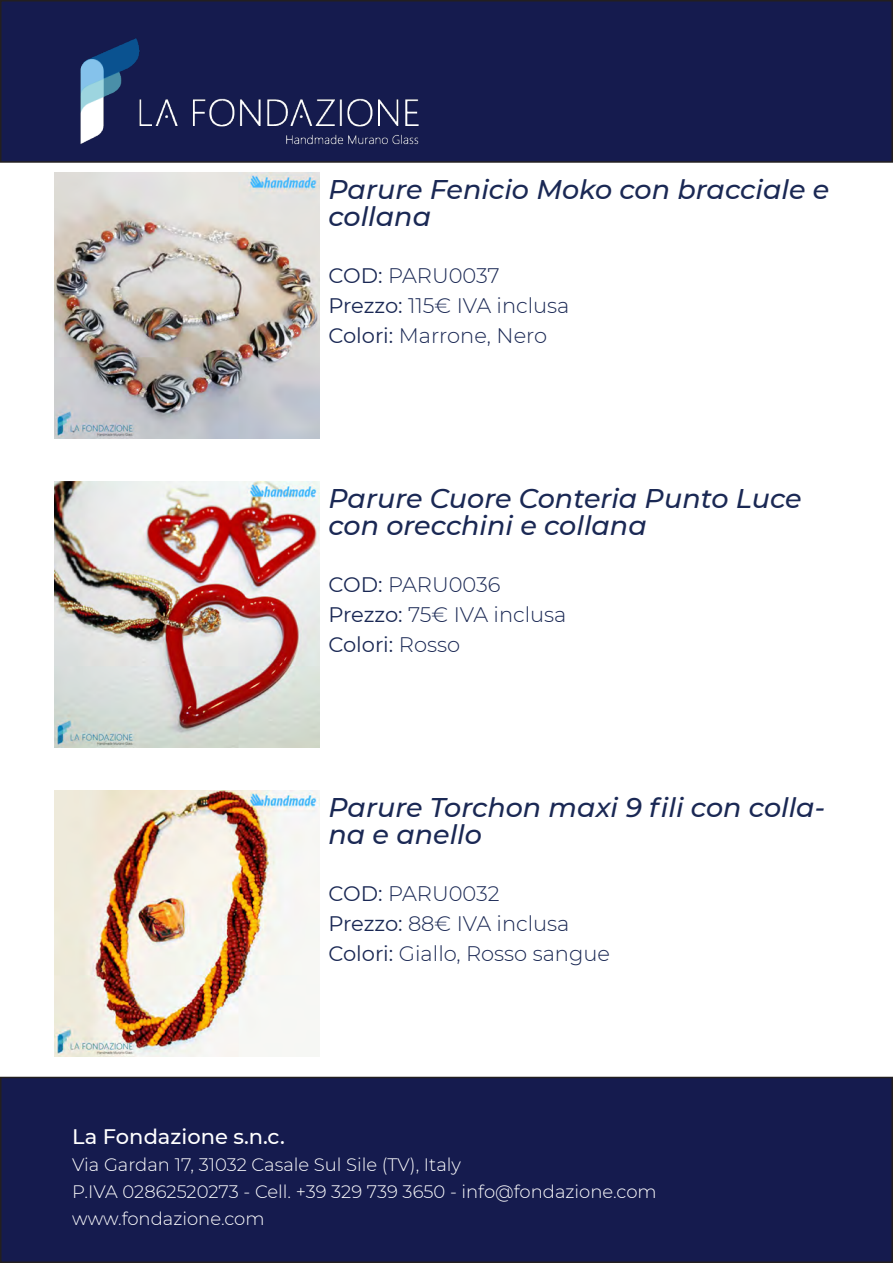
<style>
.page{position:relative;width:893px;height:1263px;background:#fff}
.page>*{position:absolute;margin:0;border:0;box-sizing:border-box;transform-origin:0 0}
.t1{font:italic 500 27px/27px "Montserrat";color:#1a2854}
.t2{font:300 21px "Montserrat";color:#1a2854}
.t3{font:500 21px "Montserrat";color:#fff}
.t4{font:21px "Montserrat";color:#1a2854}
.t5{font:300 18px "Montserrat";color:#fff}
.s1{font-weight:400}
.s2{font-weight:300}
</style>
<div class="page">
<img style="left:54px;top:173px;width:266px;height:265px">
<img style="left:54px;top:482px;width:266px;height:265px">
<img style="left:54px;top:791px;width:266px;height:265px">
<div style="left:1px;top:1px;width:891px;height:161px;background:#151b4e"></div>
<div style="left:0;top:0;width:893px;height:163px;border:2px solid #231f20"></div>
<img style="left:80px;top:38px;width:339px;height:107px">
<div style="left:1px;top:1077px;width:891px;height:185px;background:#151b4e"></div>
<div style="left:0;top:1077px;width:893px;height:186px;border:2px solid #231f20"></div>
<p class="t1" style="left:328px;top:175px;width:502px">Parure Fenicio Moko con bracciale e collana</p>
<p class="t2" style="left:328px;top:261px;width:173px"><span class="s1">COD:</span> PARU0037</p>
<p class="t2" style="left:328px;top:291px;width:243px"><span class="s1">Prezzo:</span> 115€ IVA inclusa</p>
<p class="t2" style="left:328px;top:321px;width:220px"><span class="s1">Colori:</span> Marrone, Nero</p>
<p class="t1" style="left:328px;top:484px;width:475px">Parure Cuore Conteria Punto Luce con orecchini e collana</p>
<p class="t2" style="left:328px;top:570px;width:174px"><span class="s1">COD:</span> PARU0036</p>
<p class="t2" style="left:328px;top:600px;width:240px"><span class="s1">Prezzo:</span> 75€ IVA inclusa</p>
<p class="t4" style="left:328px;top:630px;width:133px">Colori: <span class="s2">Rosso</span></p>
<p class="t1" style="left:328px;top:793px;width:498px">Parure Torchon maxi 9 fili con colla&shy;na e anello</p>
<p class="t2" style="left:328px;top:879px;width:173px"><span class="s1">COD:</span> PARU0032</p>
<p class="t2" style="left:328px;top:909px;width:243px"><span class="s1">Prezzo:</span> 88€ IVA inclusa</p>
<p class="t2" style="left:328px;top:939px;width:283px"><span class="s1">Colori:</span> Giallo, Rosso sangue</p>
<p class="t3" style="left:72px;top:1122px;width:214px">La Fondazione s.n.c.</p>
<p class="t5" style="left:72px;top:1153px;width:390px">Via Gardan 17, 31032 Casale Sul Sile (TV), Italy</p>
<p class="t5" style="left:72px;top:1180px;width:586px">P.IVA 02862520273 - Cell. +39 329 739 3650 - info@fondazione.com</p>
<p class="t5" style="left:72px;top:1207px;width:194px">www.fondazione.com</p>
</div>
